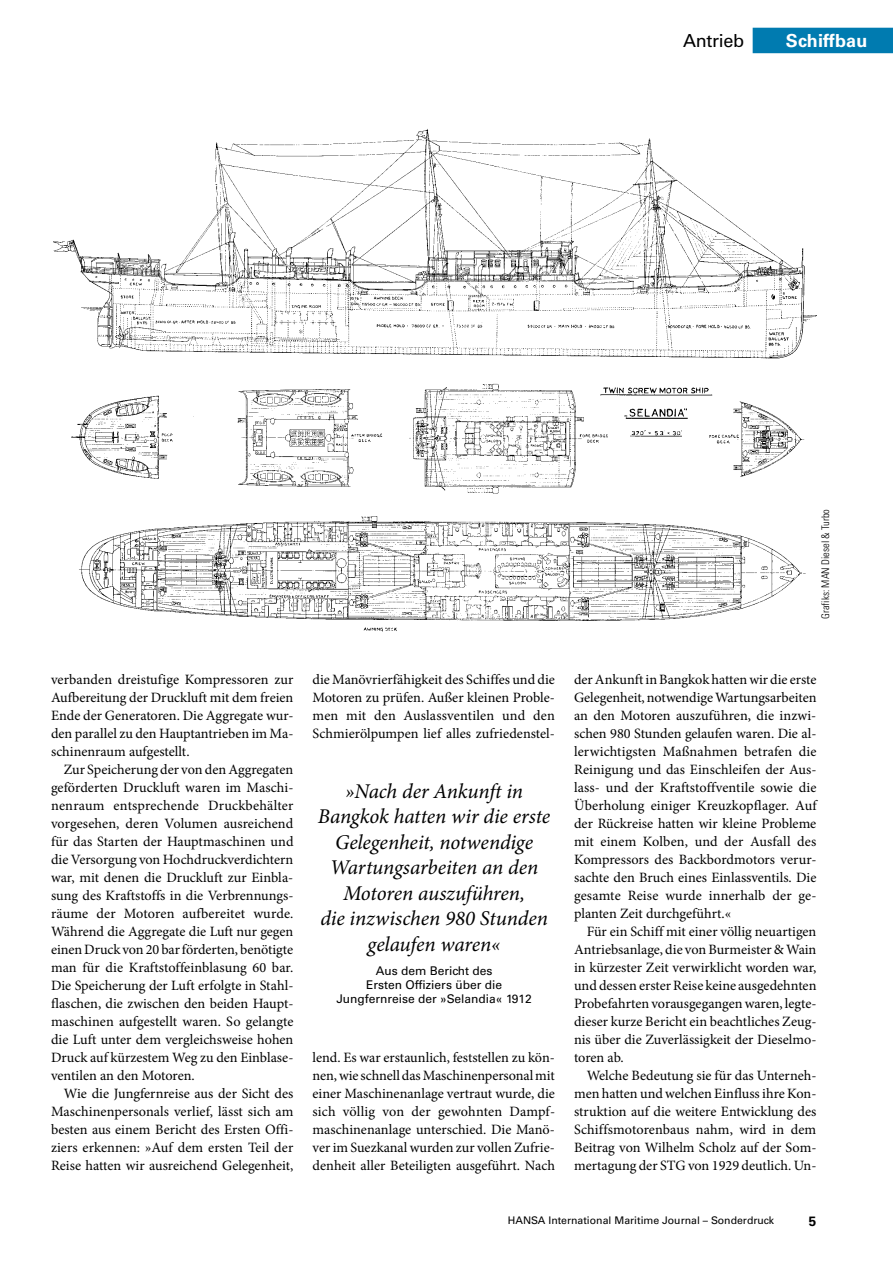
<style>
.page{position:relative;width:893px;height:1263px;background:#fff}
.page>*{position:absolute;margin:0;border:0;box-sizing:border-box;transform-origin:0 0}
.t1{font:italic 21px/25.5px "Minion Pro";letter-spacing:-.005em;color:#000;text-align:center}
.t2{font:700 18px "Univers LT Std";letter-spacing:.01em;color:#fff}
.t3{font:18px "Univers LT Std";letter-spacing:-.02em;color:#000}
.t4{font:14.25px/18px "Minion Pro";color:#000;text-align:justify}
.t5{font:700 13.5px "Univers LT Std";color:#000}
.t6{font:12px/14.2px "Univers LT Std";color:#000;text-align:center}
.t7{font:10.5px "Univers LT Std";color:#000}
.t8{font:300 condensed 10.5px "Univers LT Std";color:#000}
</style>
<div class="page">
<div style="left:753px;top:28px;width:140px;height:25px;background:#007bb0"></div>
<img style="left:53px;top:129px;width:764px;height:503px">
<p class="t3" style="left:683px;top:30px;width:62px">Antrieb</p>
<p class="t2" style="left:786px;top:30px;width:83px">Schiffbau</p>
<p class="t8" style="left:819px;top:619px;width:112px;rotate:-90deg">Grafiks: MAN Diesel &amp; Turbo</p>
<p class="t4" style="left:51px;top:671px;width:244px">verbanden dreistufige Kompressoren zur Aufbereitung der Druckluft mit dem freien Ende der Generatoren. Die Aggregate wur&shy;den parallel zu den Hauptantrieben im Ma&shy;schinenraum aufgestellt.</p>
<p class="t4" style="left:51px;top:760px;width:244px;text-indent:13px">Zur Speicherung der von den Aggregaten geförderten Druckluft waren im Maschi&shy;nenraum entsprechende Druckbehälter vorgesehen, deren Volumen ausreichend für das Starten der Hauptmaschinen und die Versorgung von Hochdruckverdichtern war, mit denen die Druckluft zur Einbla&shy;sung des Kraftstoffs in die Verbrennungs&shy;räume der Motoren aufbereitet wurde.<br>Während die Aggregate die Luft nur gegen einen Druck von 20 bar förderten, benötigte man für die Kraftstoffeinblasung 60 bar.<br>Die Speicherung der Luft erfolgte in Stahl&shy;flaschen, die zwischen den beiden Haupt&shy;maschinen aufgestellt waren. So gelangte die Luft unter dem vergleichsweise hohen Druck auf kürzestem Weg zu den Einblase&shy;ventilen an den Motoren.</p>
<p class="t4" style="left:51px;top:1084px;width:244px;text-indent:13px">Wie die Jungfernreise aus der Sicht des Maschinenpersonals verlief, lässt sich am besten aus einem Bericht des Ersten Offi&shy;ziers erkennen: »Auf dem ersten Teil der Reise hatten wir ausreichend Gelegenheit,</p>
<p class="t4" style="left:313px;top:671px;width:244px">die Manövrierfähigkeit des Schiffes und die Motoren zu prüfen. Außer kleinen Proble&shy;men mit den Auslassventilen und den Schmierölpumpen lief alles zufriedenstel-</p>
<h1 class="t1" style="left:318px;top:778px;width:234px">»Nach der Ankunft in<br>Bangkok hatten wir die erste<br>Gelegenheit, notwendige<br>Wartungsarbeiten an den<br>Motoren auszuführen,<br>die inzwischen 980 Stunden gelaufen waren«</h1>
<p class="t6" style="left:336px;top:963px;width:197px">Aus dem Bericht des<br>Ersten Offiziers über die<br>Jungfernreise der »Selandia« 1912</p>
<p class="t4" style="left:313px;top:1049px;width:244px">lend. Es war erstaunlich, feststellen zu kön&shy;nen, wie schnell das Maschinenpersonal mit einer Maschinenanlage vertraut wurde, die sich völlig von der gewohnten Dampf&shy;maschinenanlage unterschied. Die Manö&shy;ver im Suezkanal wurden zur vollen Zufrie&shy;denheit aller Beteiligten ausgeführt. Nach</p>
<p class="t4" style="left:574px;top:670px;width:244px;text-align:left">der Ankunft in Bangkok hatten wir die erste Gelegenheit, notwendige Wartungsarbeiten an den Motoren auszuführen, die inzwi&shy;schen 980 Stunden gelaufen waren. Die al&shy;lerwichtigsten Maßnahmen betrafen die Reinigung und das Einschleifen der Aus&shy;lass- und der Kraftstoffventile sowie die Überholung einiger Kreuzkopflager. Auf der Rückreise hatten wir kleine Probleme mit einem Kolben, und der Ausfall des Kompressors des Backbordmotors verur&shy;sachte den Bruch eines Einlassventils. Die gesamte Reise wurde innerhalb der ge&shy;planten Zeit durchgeführt.«</p>
<p class="t4" style="left:574px;top:922px;width:244px;text-indent:13px">Für ein Schiff mit einer völlig neuartigen Antriebsanlage, die von Burmeister &amp; Wain in kürzester Zeit verwirklicht worden war, und dessen erster Reise keine ausgedehnten Probefahrten vorausgegangen waren, legte&shy;dieser kurze Bericht ein beachtliches Zeug&shy;nis über die Zuverlässigkeit der Dieselmo&shy;toren ab.</p>
<p class="t4" style="left:574px;top:1066px;width:244px;text-indent:13px">Welche Bedeutung sie für das Unterneh&shy;men hatten und welchen Einfluss ihre Kon&shy;struktion auf die weitere Entwicklung des Schiffsmotorenbaus nahm, wird in dem Beitrag von Wilhelm Scholz auf der Som&shy;mertagung der STG von 1929 deutlich. Un-</p>
<p class="t7" style="left:508px;top:1214px;width:268px">HANSA International Maritime Journal – Sonderdruck</p>
<p class="t5" style="left:809px;top:1213px;width:9px">5</p>
</div>
